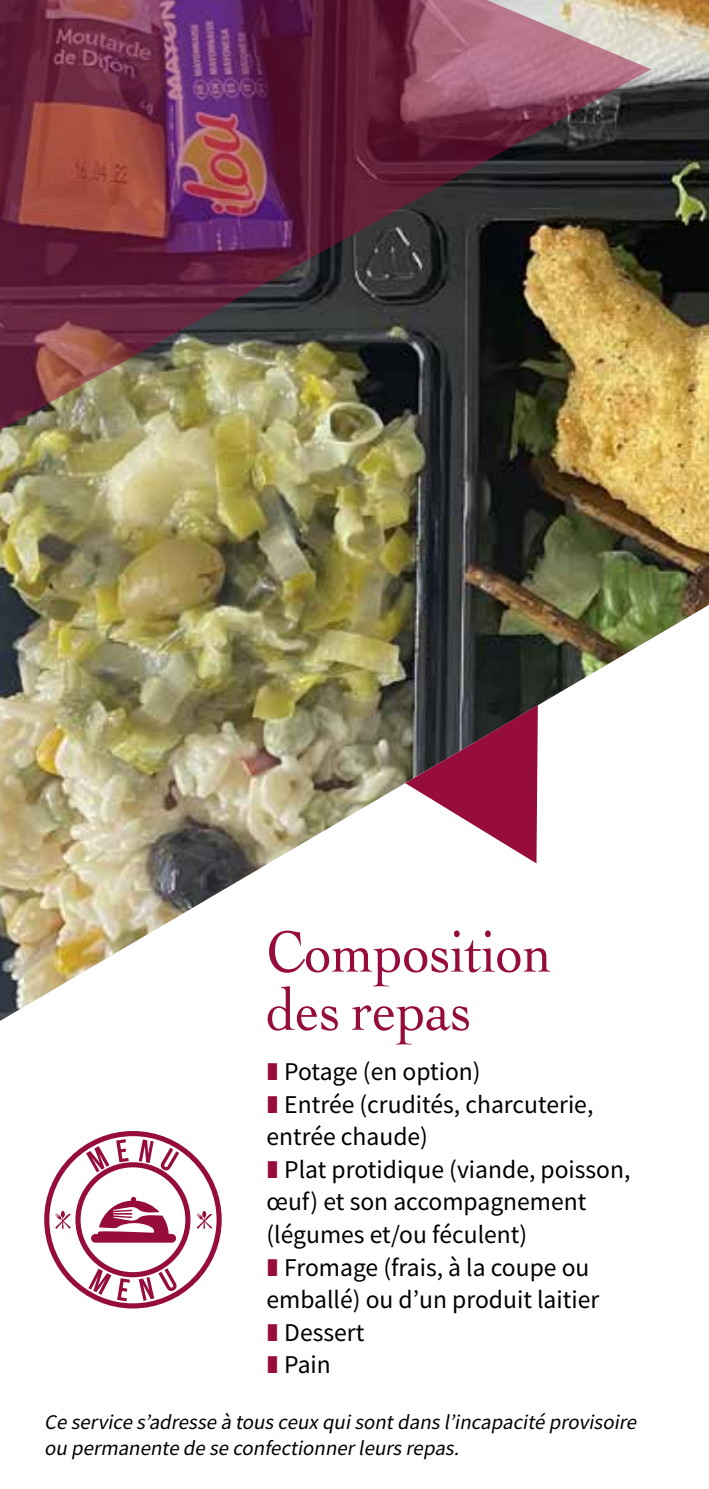
<style>
.page{position:relative;width:709px;height:1489px;background:#fff}
.page>*{position:absolute;margin:0;border:0;box-sizing:border-box;transform-origin:0 0}
.t1{font:73.5px/58px "Badr LT Light";color:#960d3d;scale:.88 1}
.t2{font:25.5px "Source Sans Pro";color:#000}
.t3{font:italic 21px/25.5px "Source Sans Pro";color:#000}
</style>
<div class="page">
<img style="left:0;top:0;width:709px;height:1020px">
<svg style="left:405px;top:705px;width:133px;height:158px"></svg>
<img style="left:0;top:0;width:651px;height:500px">
<svg style="left:44px;top:1131px;width:178px;height:177px"></svg>
<h1 class="t1" style="left:266px;top:917px;width:326px">Composition des repas</h1>
<p class="t2" style="left:284px;top:1055px;width:198px">Potage (en option)</p>
<p class="t2" style="left:284px;top:1087px;width:310px">Entrée (crudités, charcuterie,</p>
<p class="t2" style="left:266px;top:1120px;width:163px">entrée chaude)</p>
<p class="t2" style="left:284px;top:1153px;width:348px">Plat protidique (viande, poisson,</p>
<p class="t2" style="left:266px;top:1185px;width:321px">œuf) et son accompagnement</p>
<p class="t2" style="left:266px;top:1218px;width:262px">(légumes et/ou féculent)</p>
<p class="t2" style="left:284px;top:1250px;width:307px">Fromage (frais, à la coupe ou</p>
<p class="t2" style="left:266px;top:1283px;width:334px">emballé) ou d’un produit laitier</p>
<p class="t2" style="left:284px;top:1315px;width:82px">Dessert</p>
<p class="t2" style="left:284px;top:1348px;width:48px">Pain</p>
<p class="t3" style="left:44px;top:1409px;width:598px">Ce service s’adresse à tous ceux quisontdans l’incapacité provisoire ou permanente de se confectionnerleurs repas.</p>
</div>
